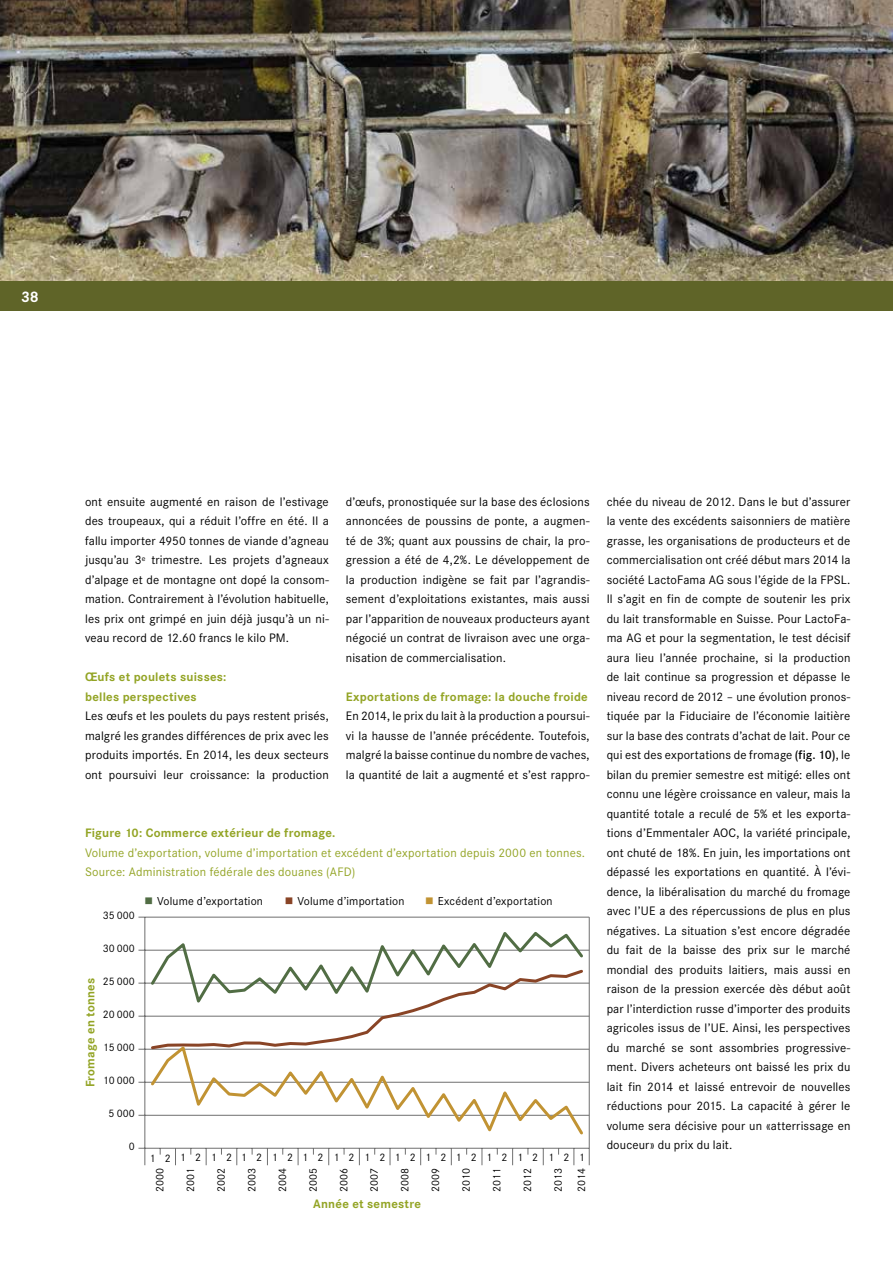
<style>
.page{position:relative;width:893px;height:1263px;background:#fff}
.page>*{position:absolute;margin:0;border:0;box-sizing:border-box;transform-origin:0 0}
.t1{font:700 15.75px "Corporate S";color:#fff}
.t2{font:12.75px/19.5px "Corporate S";letter-spacing:.01em;color:#000;text-align:justify}
.t3{font:700 12.75px/19.5px "Corporate S";letter-spacing:.02em;color:#93a425}
.t4{font:12.75px/19.5px "Corporate S";letter-spacing:.015em;color:#93a425}
.t5{font:12px "Corporate S";letter-spacing:.015em;color:#000}
.t6{font:11.25px/23.4px "Corporate S";color:#010101}
.t7{font:11.25px "Corporate S";letter-spacing:.83em;color:#010101}
.s1{color:#516d44}
.s2{color:#894426}
.s3{color:#c19333}
.s4{font-weight:600}
</style>
<div class="page">
<img style="left:0;top:0;width:893px;height:281px">
<div style="left:0;top:281px;width:893px;height:29px;background:#5f6428"></div>
<hr style="left:145px;top:917px;width:444px;height:1px;background:#6f6f6f">
<hr style="left:145px;top:917px;width:1px;height:231px;background:#6f6f6f">
<svg style="left:138px;top:928px;width:452px;height:237px"></svg>
<hr style="left:589px;top:917px;width:1px;height:231px;background:#6f6f6f">
<p class="t1" style="left:21px;top:288px;width:19px">38</p>
<p class="t2" style="left:85px;top:492px;width:245px">ont ensuite augmenté en raison de l’estivage des troupeaux, qui a réduit l’offre en été. Il a fallu importer 4950 tonnes de viande d’agneau jusqu’au 3<sup>e</sup> trimestre. Les projets d’agneaux d’alpage et de montagne ont dopé la consom&shy;mation. Contrairement à l’évolution habituelle, les prix ont grimpé en juin déjà jusqu’à un ni&shy;veau record de 12.60 francs le kilo PM.</p>
<p class="t3" style="left:85px;top:668px;width:143px">Œufs et poulets suisses: belles perspectives</p>
<p class="t2" style="left:85px;top:706px;width:245px">Les œufs et les poulets du pays restent prisés, malgré les grandes différences de prix avec les produits importés. En 2014, les deux secteurs ont poursuivi leur croissance: la production</p>
<p class="t2" style="left:346px;top:492px;width:245px">d’œufs, pronostiquée sur la base des éclosions annoncées de poussins de ponte, a augmen&shy;té de 3%; quant aux poussins de chair, la pro&shy;gression a été de 4,2%. Le développement de la production indigène se fait par l’agrandis&shy;sement d’exploitations existantes, mais aussi par l’apparition de nouveaux producteurs ayant négocié un contrat de livraison avec une orga&shy;nisation de commercialisation.</p>
<p class="t3" style="left:346px;top:687px;width:243px">Exportations de fromage: la douche froide</p>
<p class="t2" style="left:346px;top:706px;width:245px">En 2014, le prix du lait à la production a poursui&shy;vi la hausse de l’année précédente. Toutefois, malgré la baisse continue du nombre de vaches, la quantité de lait a augmenté et s’est rappro-</p>
<p class="t3" style="left:85px;top:823px;width:252px">Figure 10: Commerce extérieur de fromage.</p>
<p class="t4" style="left:85px;top:843px;width:502px">Volume d’exportation, volume d’importation et excédent d’exportation depuis 2000 en tonnes.<br>Source: Administration fédérale des douanes (AFD)</p>
<p class="t6" style="left:103px;top:904px;width:34px">35 000</p>
<p class="t6" style="left:103px;top:937px;width:34px">30 000</p>
<p class="t6" style="left:103px;top:970px;width:34px">25 000</p>
<p class="t3" style="left:81px;top:1087px;width:111px;rotate:-90deg">Fromage en tonnes</p>
<p class="t6" style="left:103px;top:1003px;width:34px">20 000</p>
<p class="t6" style="left:103px;top:1036px;width:34px">15 000</p>
<p class="t6" style="left:103px;top:1069px;width:34px">10 000</p>
<p class="t6" style="left:109px;top:1102px;width:28px">5 000</p>
<p class="t6" style="left:129px;top:1135px;width:7px">0</p>
<p class="t5" style="left:144px;top:894px;width:120px"><span class="s1">■</span> Volume d’exportation</p>
<p class="t5" style="left:285px;top:894px;width:121px"><span class="s2">■</span> Volume d’importation</p>
<p class="t5" style="left:425px;top:894px;width:129px"><span class="s3">■</span> Excédent d’exportation</p>
<p class="t7" style="left:150px;top:1151px;width:437px">12121212121212121212121212121</p>
<p class="t6" style="left:148px;top:1192px;width:26px;rotate:-90deg">2000</p>
<p class="t6" style="left:179px;top:1192px;width:26px;rotate:-90deg">2001</p>
<p class="t6" style="left:209px;top:1192px;width:26px;rotate:-90deg">2002</p>
<p class="t6" style="left:240px;top:1192px;width:26px;rotate:-90deg">2003</p>
<p class="t6" style="left:271px;top:1192px;width:26px;rotate:-90deg">2004</p>
<p class="t6" style="left:301px;top:1192px;width:26px;rotate:-90deg">2005</p>
<p class="t6" style="left:332px;top:1192px;width:26px;rotate:-90deg">2006</p>
<p class="t6" style="left:363px;top:1192px;width:26px;rotate:-90deg">2007</p>
<p class="t6" style="left:393px;top:1192px;width:26px;rotate:-90deg">2008</p>
<p class="t6" style="left:424px;top:1192px;width:26px;rotate:-90deg">2009</p>
<p class="t6" style="left:455px;top:1192px;width:26px;rotate:-90deg">2010</p>
<p class="t6" style="left:485px;top:1192px;width:26px;rotate:-90deg">2011</p>
<p class="t6" style="left:516px;top:1192px;width:26px;rotate:-90deg">2012</p>
<p class="t6" style="left:546px;top:1192px;width:26px;rotate:-90deg">2013<br>2014</p>
<p class="t3" style="left:313px;top:1194px;width:109px">Année et semestre</p>
<p class="t2" style="left:607px;top:492px;width:245px">chée du niveau de 2012. Dans le but d’assurer la vente des excédents saisonniers de matière grasse, les organisations de producteurs et de commercialisation ont créé début mars 2014 la société LactoFama AG sous l’égide de la FPSL.<br>Il s’agit en fin de compte de soutenir les prix du lait transformable en Suisse. Pour LactoFa&shy;ma AG et pour la segmentation, le test décisif aura lieu l’année prochaine, si la production de lait continue sa progression et dépasse le niveau record de 2012 – une évolution pronos&shy;tiquée par la Fiduciaire de l’économie laitière sur la base des contrats d’achat de lait. Pour ce qui est des exportations de fromage <span class="s4">(fig. 10)</span>, le bilan du premier semestre est mitigé: elles ont connu une légère croissance en valeur, mais la quantité totale a reculé de 5% et les exporta&shy;tions d’Emmentaler AOC, la variété principale, ont chuté de 18%. En juin, les importations ont dépassé les exportations en quantité. À l’évi&shy;dence, la libéralisation du marché du fromage avec l’UE a des répercussions de plus en plus négatives. La situation s’est encore dégradée du fait de la baisse des prix sur le marché mondial des produits laitiers, mais aussi en raison de la pression exercée dès début août par l’interdiction russe d’importer des produits agricoles issus de l’UE. Ainsi, les perspectives du marché se sont assombries progressive&shy;ment. Divers acheteurs ont baissé les prix du lait fin 2014 et laissé entrevoir de nouvelles réductions pour 2015. La capacité à gérer le volume sera décisive pour un «atterrissage en douceur» du prix du lait.</p>
</div>
